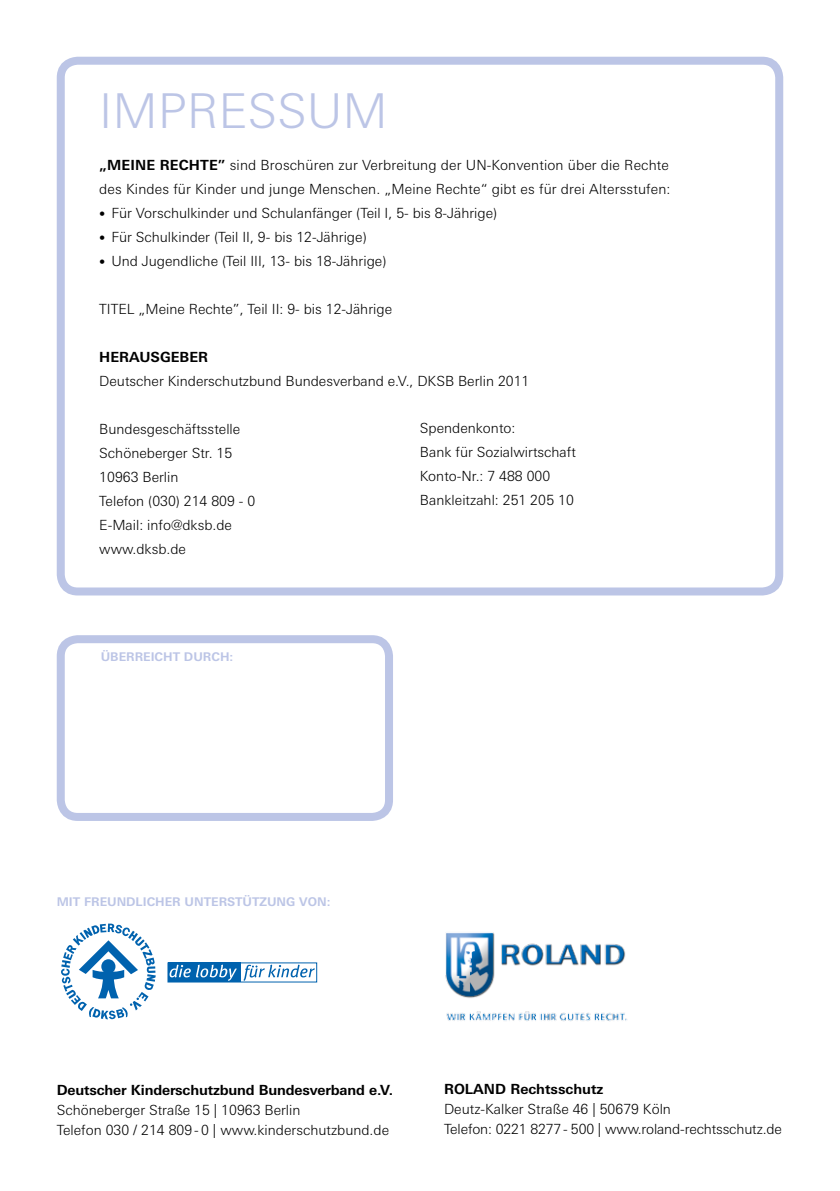
<style>
.page{position:relative;width:840px;height:1191px;background:#fff}
.page>*{position:absolute;margin:0;border:0;box-sizing:border-box;transform-origin:0 0}
.t1{font:300 48px "LT Univers Basic";color:#bcc5e6}
.t2{font:300 14px/24px "LT Univers Basic";color:#000}
.t3{font:700 14px "LT Univers Basic";letter-spacing:-.01em;color:#000}
.t4{font:700 12px "LT Univers Basic";color:#bcc5e6}
.s1{font-weight:700}
.s2{font-size:12px}
</style>
<div class="page">
<div style="left:57px;top:57px;width:725px;height:538px;border:8px solid #bcc5e6;border-radius:17px"></div>
<div style="left:57px;top:635px;width:336px;height:186px;border:8px solid #bcc5e6;border-radius:17px"></div>
<img style="left:445px;top:932px;width:182px;height:89px">
<div style="left:167px;top:962px;width:150px;height:20px;border:1px solid #0062ae"></div>
<div style="left:168px;top:963px;width:72px;height:19px;background:#0062ae"></div>
<svg style="left:169px;top:964px;width:68px;height:16px"></svg>
<svg style="left:243px;top:964px;width:72px;height:17px"></svg>
<svg style="left:61px;top:923px;width:95px;height:96px"></svg>
<h1 class="t1" style="left:99px;top:83px;width:121px">im pressum</h1>
<p class="t2" style="left:99px;top:153px;width:572px"><span class="s1">„Meine Rechte”</span> sind Broschüren zur Verbreitung der UN-Konvention über die Rechte des Kindes für Kinder und junge Menschen. „Meine Rechte“ gibt es für drei Altersstufen:</p>
<p class="t2" style="left:99px;top:201px;width:399px"><span class="s2">•</span> Für Vorschulkinder und Schulanfänger (Teil I, 5- bis 8-Jährige)</p>
<p class="t2" style="left:99px;top:225px;width:269px"><span class="s2">•</span> Für Schulkinder (Teil II, 9- bis 12-Jährige)</p>
<p class="t2" style="left:99px;top:249px;width:288px"><span class="s2">•</span> Und Jugendliche (Teil III, 13- bis 18-Jährige)</p>
<p class="t2" style="left:99px;top:297px;width:294px">TITEL „Meine Rechte”, Teil II: 9- bis 12-Jährige</p>
<p class="t3" style="left:99px;top:348px;width:11px">HER</p>
<p class="t3" style="left:129px;top:348px;width:21px">AUSGEBER</p>
<p class="t2" style="left:99px;top:369px;width:431px">Deutscher Kinderschutzbund Bundesverband e.V., DKSB Berlin 2011</p>
<p class="t2" style="left:99px;top:417px;width:157px">Bundesgeschäftsstelle<br>Schöneberger Str. 15<br>10963 Berlin<br>Telefon (030) 214 809 - 0<br>E-Mail: info@dksb.de www.dksb.de</p>
<p class="t2" style="left:420px;top:416px;width:157px">Spendenkonto:<br>Bank für Sozialwirtschaft<br>Konto-Nr.: 7 488 000<br>Bankleitzahl: 251 205 10</p>
<p class="t4" style="left:101px;top:650px;width:134px">Überreicht durch:</p>
<p class="t4" style="left:57px;top:895px;width:275px">Mit freundlicher U nterstützung von:</p>
<p class="t3" style="left:57px;top:1081px;width:337px">Deutscher Kinderschutzbund Bundesverband e.V.</p>
<p class="t2" style="left:57px;top:1100px;width:334px;line-height:20px">Schöneberger Straße 15 | 10963 Berlin<br>Telefon 030 / 214 809 - 0 | www.kinderschutzbund.de</p>
<p class="t3" style="left:444px;top:1080px;width:11px">ROL</p>
<p class="t3" style="left:473px;top:1080px;width:131px">AND Rechtsschutz</p>
<p class="t2" style="left:444px;top:1099px;width:339px;line-height:20px">Deutz-Kalker Straße 46 | 50679 Köln<br>Telefon: 0221 8277 - 500 | www.roland-rechtsschutz.de</p>
</div>
